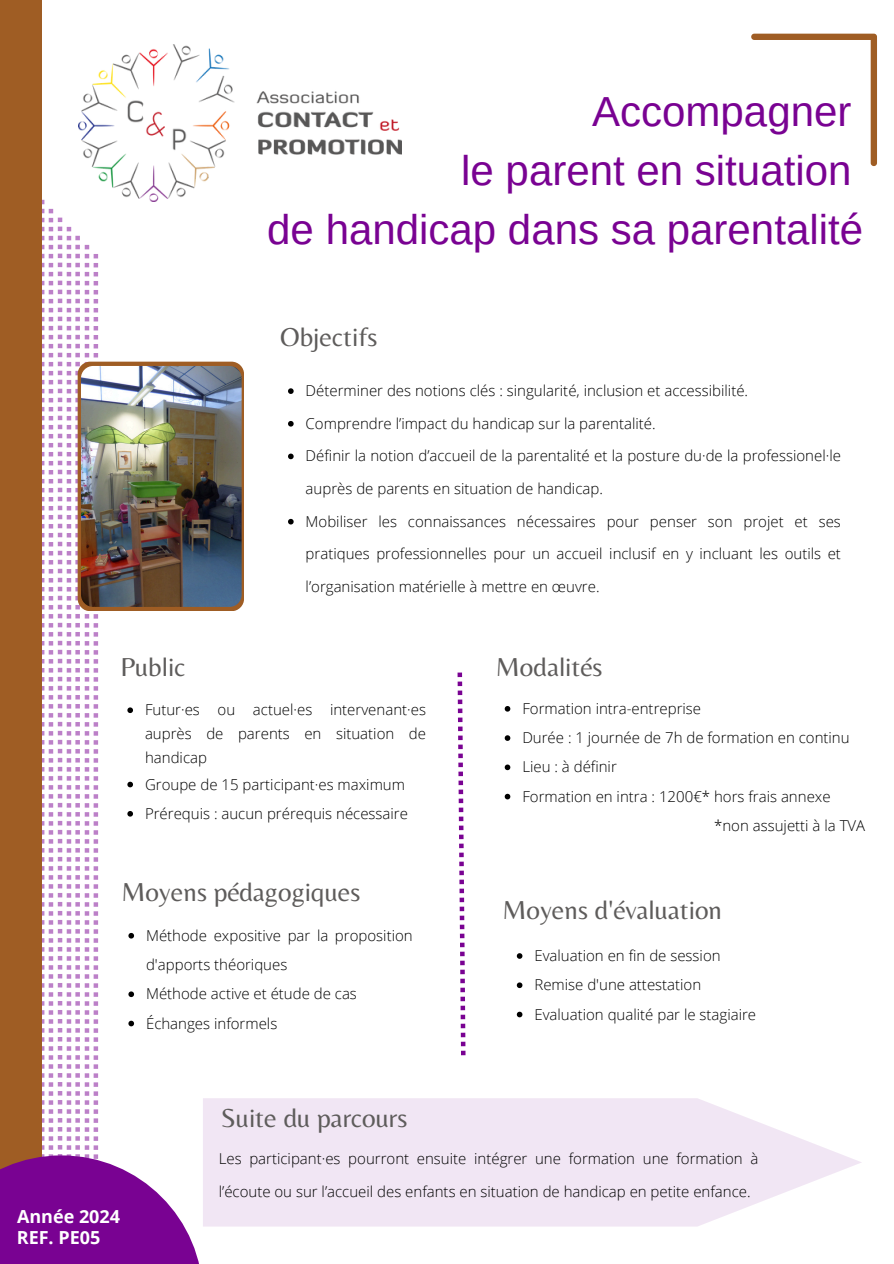
<style>
.page{position:relative;width:894px;height:1264px;background:#fff}
.page>*{position:absolute;margin:0;border:0;box-sizing:border-box;transform-origin:0 0}
.t1{font:42px/58.5px "Arimo";color:#790292;text-align:right}
.t2{font:27.15px "Belleza";color:#5e5c5b}
.t3{font:27px "Belleza";color:#5e5c5b}
.t4{font:700 18px "Open Sans";color:#fff}
.t5{font:300 15px/32.7px "Open Sans";color:#000}
</style>
<div class="page">
<svg style="left:751px;top:34px;width:125px;height:132px"></svg>
<img style="left:79px;top:45px;width:322px;height:156px">
<svg style="left:203px;top:1098px;width:658px;height:128px;background:#f2e9f5"></svg>
<svg style="left:41px;top:200px;width:57px;height:955px"></svg>
<svg style="left:288px;top:388px;width:5px;height:6px"></svg>
<svg style="left:288px;top:421px;width:5px;height:5px"></svg>
<svg style="left:288px;top:453px;width:5px;height:6px"></svg>
<svg style="left:288px;top:519px;width:5px;height:5px"></svg>
<svg style="left:128px;top:932px;width:6px;height:6px"></svg>
<svg style="left:128px;top:991px;width:6px;height:6px"></svg>
<svg style="left:128px;top:1020px;width:6px;height:6px"></svg>
<svg style="left:127px;top:707px;width:6px;height:6px"></svg>
<svg style="left:127px;top:781px;width:6px;height:6px"></svg>
<svg style="left:127px;top:811px;width:6px;height:5px"></svg>
<div style="left:0;top:0;width:41px;height:1263px;background:#9f5d24"></div>
<svg style="left:0;top:1155px;width:199px;height:108px;fill:#790292"></svg>
<div style="left:78px;top:361px;width:166px;height:250px;background:#9f5d24;border-radius:13px"></div>
<img style="left:81px;top:366px;width:160px;height:241px;border-radius:12px">
<svg style="left:504px;top:706px;width:6px;height:5px"></svg>
<svg style="left:504px;top:735px;width:6px;height:6px"></svg>
<svg style="left:504px;top:764px;width:6px;height:6px"></svg>
<svg style="left:504px;top:793px;width:6px;height:6px"></svg>
<svg style="left:457px;top:672px;width:8px;height:383px"></svg>
<svg style="left:516px;top:953px;width:6px;height:5px"></svg>
<svg style="left:516px;top:982px;width:6px;height:6px"></svg>
<svg style="left:516px;top:1011px;width:6px;height:6px"></svg>
<p class="t1" style="left:267px;top:83px;width:597px">Accompagner<br>le parent en situation<br>de handicap dans sa parentalité</p>
<p class="t3" style="left:280px;top:321px;width:99px">Objectifs</p>
<p class="t5" style="left:305px;top:374px;width:444px">Déterminer des notions clés : singularité, inclusion et accessibilité.</p>
<p class="t5" style="left:305px;top:406px;width:351px">Comprendre l’impact du handicap sur la parentalité.</p>
<p class="t5" style="left:305px;top:439px;width:536px">Définir la notion d’accueil de la parentalité et la posture du·de la professionel·le auprès de parents en situation de handicap.</p>
<p class="t5" style="left:305px;top:504px;width:536px;text-align:justify">Mobiliser les connaissances nécessaires pour penser son projet et ses pratiques professionnelles pour un accueil inclusif en y incluant les outils et l’organisation matérielle à mettre en œuvre.</p>
<p class="t3" style="left:120px;top:651px;width:66px">Public</p>
<p class="t5" style="left:145px;top:697px;width:282px;line-height:23.7px;text-align:justify">Futur·es ou actuel·es intervenant·es auprès de parents en situation de handicap</p>
<p class="t5" style="left:145px;top:767px;width:261px">Groupe de 15 participant·es maximum</p>
<p class="t5" style="left:145px;top:796px;width:264px">Prérequis : aucun prérequis nécessaire</p>
<p class="t3" style="left:121px;top:876px;width:240px">Moyens pédagogiques</p>
<h2 class="t5" style="left:146px;top:920px;width:268px;line-height:29.2px">Méthode expositive par la proposition d'apports théoriques</h2>
<h2 class="t5" style="left:146px;top:977px;width:212px">Méthode active et étude de cas</h2>
<p class="t5" style="left:146px;top:1006px;width:133px">Échanges informels</p>
<h2 class="t3" style="left:496px;top:651px;width:108px">Modalités</h2>
<h2 class="t5" style="left:522px;top:691px;width:180px">Formation intra-entreprise</h2>
<p class="t5" style="left:522px;top:721px;width:329px">Durée : 1 journée de 7h de formation en continu</p>
<p class="t5" style="left:522px;top:750px;width:96px">Lieu : à définir</p>
<p class="t5" style="left:522px;top:779px;width:310px">Formation en intra : 1200€* hors frais annexe</p>
<p class="t5" style="left:714px;top:808px;width:152px">*non assujetti à la TVA</p>
<p class="t3" style="left:502px;top:894px;width:221px">Moyens d'évaluation</p>
<h2 class="t5" style="left:534px;top:938px;width:188px">Evaluation en fin de session</h2>
<p class="t5" style="left:534px;top:968px;width:168px">Remise d'une attestation</p>
<h4 class="t5" style="left:534px;top:997px;width:223px">Evaluation qualité par le stagiaire</h4>
<p class="t4" style="left:17px;top:1203px;width:104px">Année 2024</p>
<p class="t4" style="left:17px;top:1224px;width:85px">REF. PE05</p>
<h1 class="t2" style="left:221px;top:1101px;width:188px">Suite du parcours</h1>
<h2 class="t5" style="left:219px;top:1141px;width:541px">Les participant·es pourront ensuite intégrer une formation une formation à l’écoute ou sur l’accueil des enfants en situation de handicap en petite enfance.</h2>
</div>
